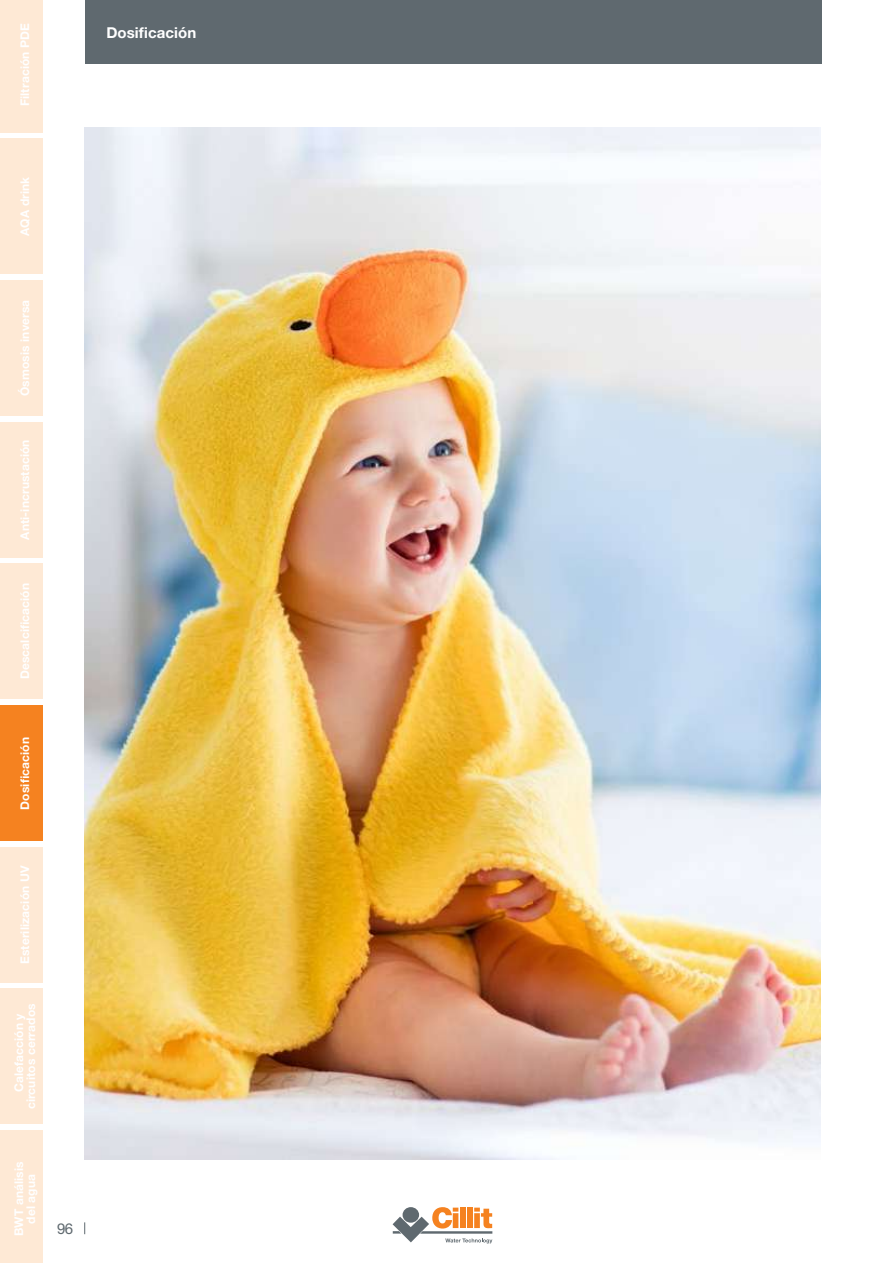
<style>
.page{position:relative;width:885px;height:1263px;background:#fff}
.page>*{position:absolute;margin:0;border:0;box-sizing:border-box;transform-origin:0 0}
.t1{font:700 15px "Helvetica Neue LT Std";letter-spacing:.005em;color:#fff}
.t2{font:15px "Helvetica Neue LT Std";color:#5f696f}
.t3{font:700 12px/12px "Helvetica Neue LT Std";letter-spacing:.01em;color:#fff;text-align:center}
</style>
<div class="page">
<svg style="left:392px;top:1207px;width:100px;height:36px"></svg>
<svg style="left:84px;top:1222px;width:1px;height:12px"></svg>
<div style="left:85px;top:0;width:736px;height:64px;background:#5f696f"></div>
<div style="left:0;top:989px;width:43px;height:135px;background:#fee9d5"></div>
<div style="left:0;top:0;width:43px;height:132px;background:#fee9d5"></div>
<div style="left:0;top:280px;width:43px;height:135px;background:#fee9d5"></div>
<div style="left:0;top:139px;width:43px;height:135px;background:#fee9d5"></div>
<div style="left:0;top:422px;width:43px;height:135px;background:#fee9d5"></div>
<div style="left:0;top:564px;width:43px;height:135px;background:#fee9d5"></div>
<div style="left:0;top:705px;width:43px;height:135px;background:#f58220"></div>
<div style="left:0;top:847px;width:43px;height:135px;background:#fee9d5"></div>
<div style="left:0;top:1130px;width:43px;height:133px;background:#fee9d5"></div>
<img style="left:84px;top:128px;width:736px;height:1031px">
<p class="t3" style="left:19px;top:106px;width:85px;rotate:-90deg">Filtración PDE</p>
<p class="t3" style="left:19px;top:236px;width:61px;rotate:-90deg">AQA drink</p>
<p class="t3" style="left:19px;top:396px;width:98px;rotate:-90deg">Ósmosis inversa</p>
<p class="t3" style="left:19px;top:540px;width:102px;rotate:-90deg">Anti-incrustación</p>
<p class="t3" style="left:19px;top:679px;width:98px;rotate:-90deg">Descalcificación</p>
<p class="t3" style="left:19px;top:810px;width:74px;rotate:-90deg">Dosificación</p>
<p class="t3" style="left:19px;top:964px;width:100px;rotate:-90deg">Esterilización UV</p>
<p class="t3" style="left:13px;top:1109px;width:108px;rotate:-90deg">Calefacción y circuitos cerrados</p>
<p class="t3" style="left:13px;top:1236px;width:76px;rotate:-90deg">BWT análisis del agua</p>
<p class="t2" style="left:57px;top:1219px;width:18px">96</p>
<p class="t1" style="left:106px;top:23px;width:91px">Dosificación</p>
</div>
